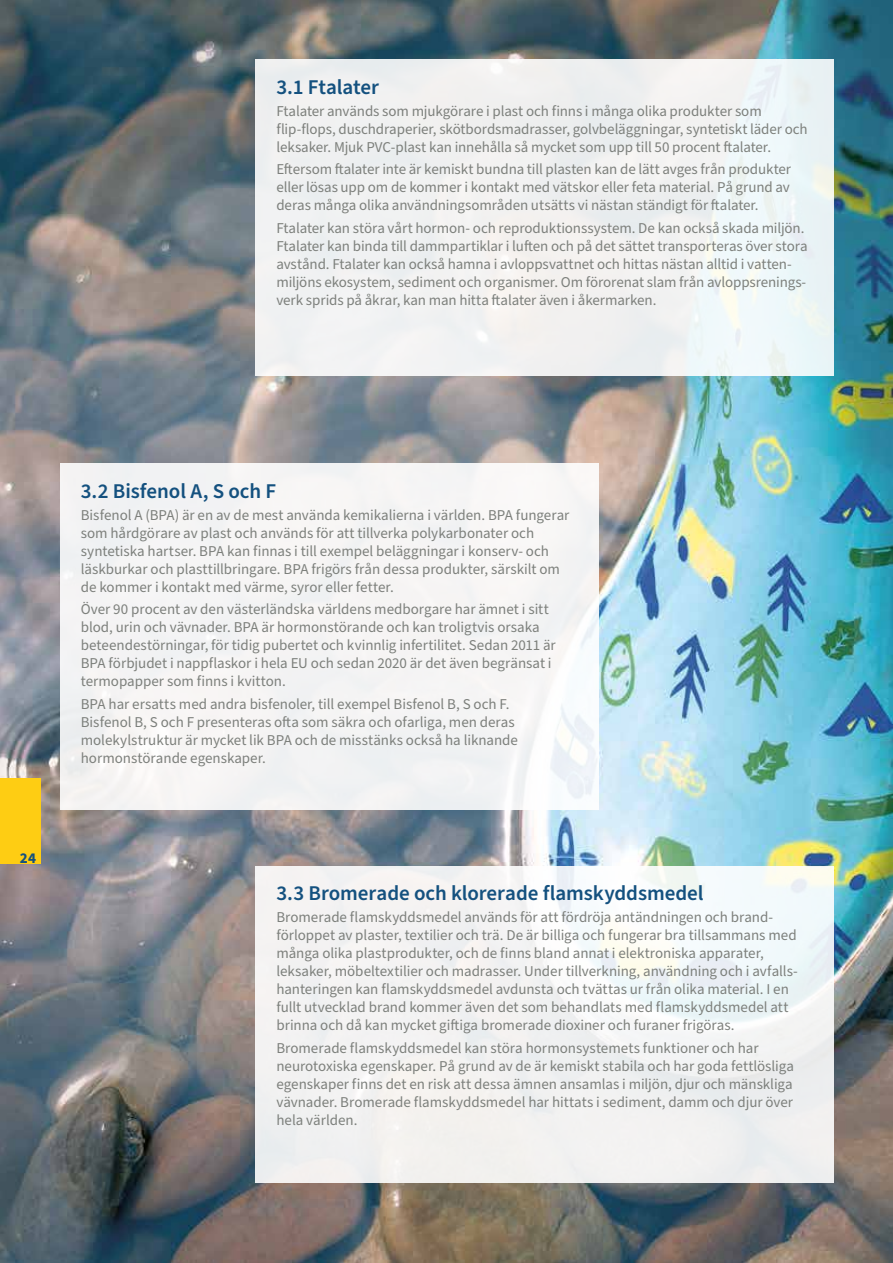
<style>
.page{position:relative;width:893px;height:1263px;background:#fff}
.page>*{position:absolute;margin:0;border:0;box-sizing:border-box;transform-origin:0 0}
.t1{font:600 21px "Source Sans Pro";letter-spacing:-.005em;color:#14517f}
.t2{font:15px/18px "Source Sans Pro";letter-spacing:-.005em;color:#7d807c}
.t3{font:700 15px "Source Sans Pro";color:#14517f}
</style>
<div class="page">
<img style="left:0;top:0;width:893px;height:1263px">
<div style="left:0;top:778px;width:40px;height:85px;background:#fecd13"></div>
<div style="left:255px;top:60px;width:578px;height:316px;background:#f1f2f2"></div>
<div style="left:60px;top:463px;width:538px;height:346px;background:#f5f4f4"></div>
<div style="left:255px;top:866px;width:578px;height:316px;background:#f3f2f2"></div>
<h1 class="t1" style="left:276px;top:73px;width:104px">3.1 Ftalater</h1>
<p class="t2" style="left:276px;top:103px;width:533px">Ftalater används som mjukgörare i plast och finns i många olika produkter som flip-flops, duschdraperier, skötbordsmadrasser, golvbeläggningar, syntetiskt läder och leksaker. Mjuk PVC-plast kan innehålla så mycket som upp till 50 procent ftalater.</p>
<p class="t2" style="left:276px;top:161px;width:516px;text-align:justify">Eftersom ftalater inte är kemiskt bundna till plasten kan de lätt avges från produkter eller lösas upp om de kommer i kontakt med vätskor eller feta material. På grund av deras många olika användningsområden utsätts vi nästan ständigt för ftalater.</p>
<p class="t2" style="left:276px;top:219px;width:533px">Ftalater kan störa vårt hormon- och reproduktionssystem. De kan också skada miljön.<br>Ftalater kan binda till dammpartiklar i luften och på det sättet transporteras över stora avstånd. Ftalater kan också hamna i avloppsvattnet och hittas nästan alltid i vatten&shy;miljöns ekosystem, sediment och organismer. Om förorenat slam från avloppsrenings&shy;verk sprids på åkrar, kan man hitta ftalater även i åkermarken.</p>
<p class="t3" style="left:20px;top:848px;width:18px">24</p>
<h1 class="t1" style="left:81px;top:477px;width:197px">3.2 Bisfenol A, S och F</h1>
<p class="t2" style="left:81px;top:506px;width:490px">Bisfenol A (BPA) är en av de mest använda kemikalierna i världen. BPA fungerar som hårdgörare av plast och används för att tillverka polykarbonater och syntetiska hartser. BPA kan finnas i till exempel beläggningar i konserv- och läskburkar och plasttillbringare. BPA frigörs från dessa produkter, särskilt om de kommer i kontakt med värme, syror eller fetter.</p>
<p class="t2" style="left:81px;top:601px;width:476px">Över 90 procent av den västerländska världens medborgare har ämnet i sitt blod, urin och vävnader. BPA är hormonstörande och kan troligtvis orsaka beteendestörningar, för tidig pubertet och kvinnlig infertilitet. Sedan 2011 är BPA förbjudet i nappflaskor i hela EU och sedan 2020 är det även begränsat i termopapper som finns i kvitton.</p>
<p class="t2" style="left:81px;top:695px;width:439px">BPA har ersatts med andra bisfenoler, till exempel Bisfenol B, S och F.<br>Bisfenol B, S och F presenteras ofta som säkra och ofarliga, men deras molekylstruktur är mycket lik BPA och de misstänks också ha liknande hormonstörande egenskaper.</p>
<h1 class="t1" style="left:276px;top:879px;width:429px">3.3 Bromerade och klorerade flamskyddsmedel</h1>
<p class="t2" style="left:276px;top:909px;width:523px">Bromerade flamskyddsmedel används för att fördröja antändningen och brand&shy;förloppet av plaster, textilier och trä. De är billiga och fungerar bra tillsammans med många olika plastprodukter, och de finns bland annat i elektroniska apparater, leksaker, möbeltextilier och madrasser. Under tillverkning, användning och i avfalls&shy;hanteringen kan flamskyddsmedel avdunsta och tvättas ur från olika material. I en fullt utvecklad brand kommer även det som behandlats med flamskyddsmedel att brinna och då kan mycket giftiga bromerade dioxiner och furaner frigöras.</p>
<p class="t2" style="left:276px;top:1039px;width:519px">Bromerade flamskyddsmedel kan störa hormonsystemets funktioner och har neurotoxiska egenskaper. På grund av de är kemiskt stabila och har goda fettlösliga egenskaper finns det en risk att dessa ämnen ansamlas i miljön, djur och mänskliga vävnader. Bromerade flamskyddsmedel har hittats i sediment, damm och djur över hela världen.</p>
</div>
